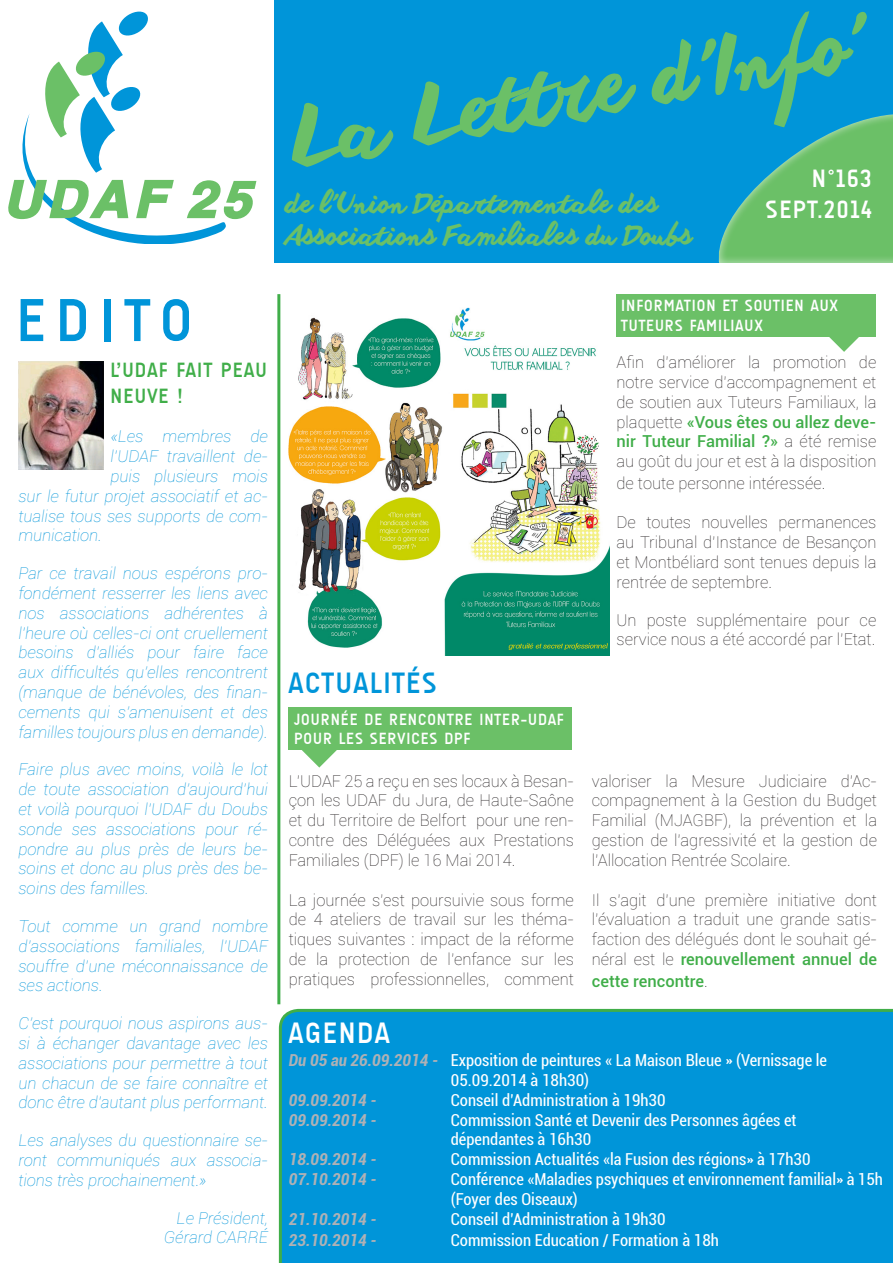
<style>
.page{position:relative;width:893px;height:1263px;background:#fff}
.page>*{position:absolute;margin:0;border:0;box-sizing:border-box;transform-origin:0 0}
.t1{font:79.5px "anothershabby";color:#6bc067}
.t2{font:700 61.5px "A Udimat";letter-spacing:.17em;color:#0095d9}
.t3{font:700 30px "A Udimat";letter-spacing:.06em;color:#0095d9}
.t4{font:700 30px "A Udimat";letter-spacing:.06em;color:#fff}
.t5{font:27px "anothershabby";color:#6bc067}
.t6{font:700 25.5px "A Udimat";letter-spacing:.06em;color:#fff}
.t7{font:700 21px/25.2px "A Udimat";letter-spacing:.06em;color:#40ae49}
.t8{font:100 16.5px/19.8px "Roboto";color:#231f20;text-align:justify}
.t9{font:italic 100 16.5px/19.8px "Roboto";color:#0095d9;text-align:justify}
.t10{font:condensed 16.5px/19.8px "Roboto";color:#fff}
.t11{font:700 16.5px/19.8px "A Udimat";letter-spacing:.06em;color:#fff}
.t12{font:italic 700 condensed 16.5px "Roboto";color:#b0b1b5}
.t13{font:500 16.5px "Roboto";color:#40ae49}
.s1{font-weight:500;color:#40ae49}
.s2{font-weight:100;color:#231f20}
.s3{font-weight:700;font-style:italic;color:#b0b1b5}
</style>
<div class="page">
<div style="left:279px;top:1009px;width:614px;height:254px;background:#0095d9"></div>
<div style="left:274px;top:0;width:619px;height:262px;background:#0095d9"></div>
<svg style="left:9px;top:12px;width:247px;height:232px"></svg>
<hr style="left:277px;top:294px;width:3px;height:710px;background:#40ae49">
<img style="left:289px;top:307px;width:321px;height:349px">
<div style="left:617px;top:294px;width:259px;height:43px;background:#6bc067"></div>
<svg style="left:829px;top:337px;width:30px;height:15px"></svg>
<div style="left:718px;top:113px;width:175px;height:152px;background:#fff;opacity:.75"></div>
<img style="left:18px;top:361px;width:85px;height:108px">
<div style="left:289px;top:708px;width:283px;height:42px;background:#6bc067"></div>
<svg style="left:302px;top:750px;width:35px;height:17px"></svg>
<p class="t1" style="left:284px;top:96px;width:583px;rotate:-10deg">La Lettre d’Info’</p>
<p class="t6" style="left:812px;top:164px;width:61px">N°163</p>
<p class="t5" style="left:286px;top:188px;width:374px">de l’Union Départementale des</p>
<p class="t6" style="left:766px;top:195px;width:108px">SEPT.2014</p>
<p class="t5" style="left:286px;top:220px;width:408px">Associations Familiales du Doubs</p>
<p class="t2" style="left:16px;top:285px;width:177px">EDITO</p>
<p class="t7" style="left:111px;top:358px;width:158px">L’UDAF FAIT PEAU<br>NEUVE !</p>
<p class="t9" style="left:111px;top:426px;width:159px">«Les membres de</p>
<p class="t9" style="left:111px;top:446px;width:159px">l’UDAF travaillent de-</p>
<p class="t9" style="left:111px;top:466px;width:159px">puis plusieurs mois</p>
<p class="t9" style="left:18px;top:485px;width:251px">sur le futur projet associatif et ac-</p>
<p class="t9" style="left:18px;top:505px;width:251px">tualise tous ses supports de com-</p>
<p class="t9" style="left:18px;top:525px;width:85px">munication.</p>
<p class="t9" style="left:18px;top:563px;width:251px">Par ce travail nous espérons pro&shy;fondément resserrer les liens avec nos associations adhérentes à l’heure où celles-ci ont cruellement besoins d’alliés pour faire face aux difficultés qu’elles rencontrent (manque de bénévoles, des finan&shy;cements qui s’amenuisent et des familles toujours plus en demande).</p>
<p class="t9" style="left:18px;top:759px;width:251px">Faire plus avec moins, voilà le lot de toute association d’aujourd’hui et voilà pourquoi l’UDAF du Doubs sonde ses associations pour ré&shy;pondre au plus près de leurs be&shy;soins et donc au plus près des be&shy;soins des familles.</p>
<p class="t9" style="left:18px;top:916px;width:251px">Tout comme un grand nombre d’associations familiales, l’UDAF souffre d’une méconnaissance de ses actions.</p>
<p class="t9" style="left:18px;top:1013px;width:251px">C’est pourquoi nous aspirons aus&shy;si à échanger davantage avec les associations pour permettre à tout un chacun de se faire connaître et donc être d’autant plus performant.</p>
<p class="t9" style="left:18px;top:1130px;width:251px">Les analyses du questionnaire se&shy;ront communiqués aux associa&shy;tions très prochainement.»</p>
<p class="t9" style="left:177px;top:1207px;width:93px">Le Président,</p>
<p class="t9" style="left:164px;top:1227px;width:106px">Gérard CARRÉ</p>
<p class="t11" style="left:621px;top:295px;width:218px">INFORMATION ET SOUTIEN AUX<br>TUTEURS FAMILIAUX</p>
<p class="t3" style="left:289px;top:666px;width:149px">ACTUALITÉS</p>
<p class="t11" style="left:294px;top:709px;width:271px">JOURNÉE DE RENCONTRE INTER-UDAF</p>
<p class="t11" style="left:294px;top:729px;width:178px">POUR LES SERVICES DPF</p>
<p class="t8" style="left:289px;top:770px;width:287px">L’UDAF 25 a reçu en ses locaux à Besan&shy;çon les UDAF du Jura, de Haute-Saône et du Territoire de Belfort pour une ren&shy;contre des Déléguées aux Prestations Familiales (DPF) le 16 Mai 2014.</p>
<p class="t8" style="left:289px;top:889px;width:287px">La journée s’est poursuivie sous forme de 4 ateliers de travail sur les théma&shy;tiques suivantes : impact de la réforme de la protection de l’enfance sur les pratiques professionnelles, comment</p>
<p class="t8" style="left:617px;top:352px;width:261px">Afin d’améliorer la promotion de notre service d’accompagnement et de soutien aux Tuteurs Familiaux, la plaquette <span class="s1">«Vous êtes ou allez deve&shy;nir Tuteur Familial ?»</span> a été remise au goût du jour et est à la disposition</p>
<p class="t8" style="left:617px;top:472px;width:210px">de toute personne intéressée.</p>
<p class="t8" style="left:617px;top:512px;width:261px">De toutes nouvelles permanences au Tribunal d’Instance de Besançon et Montbéliard sont tenues depuis la rentrée de septembre.</p>
<p class="t8" style="left:617px;top:609px;width:261px">Un poste supplémentaire pour ce service nous a été accordé par l’Etat.</p>
<p class="t8" style="left:592px;top:770px;width:287px">valoriser la Mesure Judiciaire d’Ac&shy;compagnement à la Gestion du Budget Familial (MJAGBF), la prévention et la gestion de l’agressivité et la gestion de l’Allocation Rentrée Scolaire.</p>
<p class="t8" style="left:592px;top:889px;width:287px">Il s’agit d’une première initiative dont l’évaluation a traduit une grande satis&shy;faction des délégués dont le souhait gé&shy;néral est le <span class="s1">renouvellement annuel de</span></p>
<p class="t13" style="left:592px;top:969px;width:117px">cette rencontre<span class="s2">.</span></p>
<p class="t4" style="left:289px;top:1016px;width:102px">AGENDA</p>
<p class="t10" style="left:451px;top:1050px;width:378px;text-indent:-162px"><span class="s3">Du 05 au 26.09.2014 -</span> Exposition de peintures « La Maison Bleue » (Vernissage le<br>05.09.2014 à 18h30)</p>
<p class="t12" style="left:289px;top:1088px;width:90px">09.09.2014 -</p>
<p class="t10" style="left:451px;top:1089px;width:216px">Conseil d’Administration à 19h30</p>
<p class="t12" style="left:289px;top:1108px;width:90px">09.09.2014 -</p>
<p class="t10" style="left:451px;top:1109px;width:347px">Commission Santé et Devenir des Personnes âgées et</p>
<p class="t10" style="left:451px;top:1129px;width:142px">dépendantes à 16h30</p>
<p class="t12" style="left:289px;top:1148px;width:90px">18.09.2014 -</p>
<p class="t10" style="left:451px;top:1149px;width:361px">Commission Actualités «la Fusion des régions» à 17h30</p>
<p class="t12" style="left:289px;top:1167px;width:90px">07.10.2014 -</p>
<p class="t10" style="left:451px;top:1169px;width:434px">Conférence «Maladies psychiques et environnement familial» à 15h</p>
<p class="t10" style="left:451px;top:1188px;width:129px">(Foyer des Oiseaux)</p>
<p class="t12" style="left:289px;top:1207px;width:90px">21.10.2014 -</p>
<p class="t10" style="left:451px;top:1208px;width:216px">Conseil d’Administration à 19h30</p>
<p class="t12" style="left:289px;top:1229px;width:90px">23.10.2014 -</p>
<p class="t10" style="left:451px;top:1230px;width:270px">Commission Education / Formation à 18h</p>
</div>
